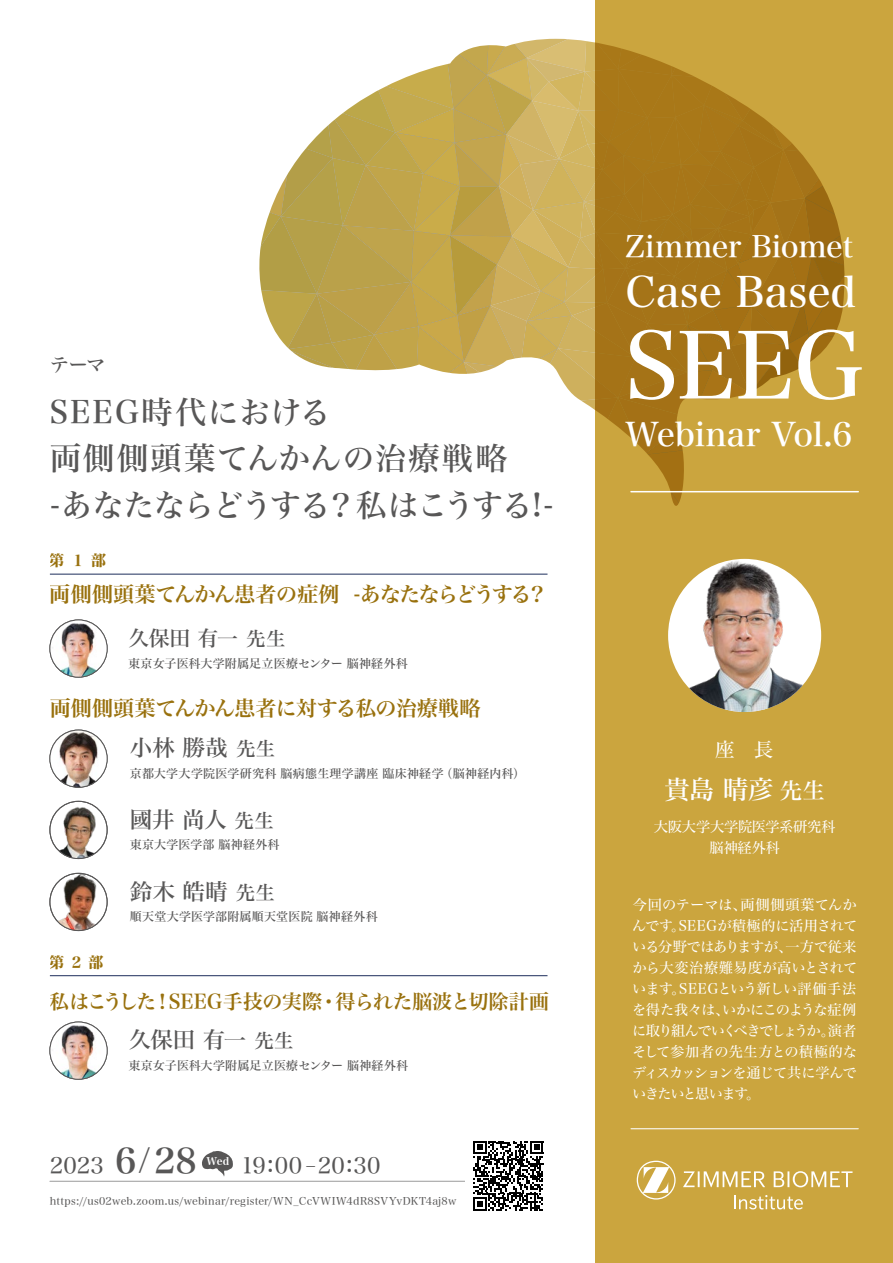
<style>
.page{position:relative;width:893px;height:1263px;background:#fff}
.page>*{position:absolute;margin:0;border:0;box-sizing:border-box;transform-origin:0 0}
.t1{font:91.5px "Hira Min Std N W5";color:#fff}
.t2{font:42px "Hira Min Std N W5";color:#fff}
.t3{font:33px "Hira Min Std N W5";letter-spacing:-.015em;color:#fff}
.t4{font:31.5px/46.5px "Hira Min Std N W5";letter-spacing:.005em;color:#585757}
.t5{font:30px "Hira Min Std N W5";letter-spacing:-.01em;color:#fff}
.t6{font:25.5px "Hira Min Std N W5";color:#fff}
.t7{font:22.5px "Hira Min Std N W5";letter-spacing:-.005em;color:#585757}
.t8{font:22.5px "Hira Min Std N W4";letter-spacing:.005em;color:#585757}
.t9{font:21px "Hira Min Std N W6";letter-spacing:-.05em;color:#99710e}
.t10{font:21px "Hira Min Std N W6";letter-spacing:-.03em;color:#99710e}
.t11{font:21px "Hira Min Std N W5";color:#585757}
.t12{font:19.95px "Hira Min Std N W6";letter-spacing:-.02em;color:#99710e}
.t13{font:19.5px "Hira Min Std N W4";color:#fff}
.t14{font:19.5px "Hira Min Std N W5";color:#585757}
.t15{font:15px "Hira Min Std N W8";letter-spacing:.42em;color:#99710e}
.t16{font:14.25px/21px "Hira Min Std N W4";letter-spacing:-.025em;color:#fff;text-align:center}
.t17{font:12px "Hira Min Std N W5";letter-spacing:.015em;color:#585757}
.t18{font:10.5px "Hira Min Std N W4";letter-spacing:.025em;color:#585757}
.t19{font:10.2px "Hira Min Std N W7";color:#fff}
.s1{font-size:19.5px}
.s2{font-family:"Hira Min Std N W6";font-size:34.8px}
.s3{font-size:22.5px}
</style>
<div class="page">
<svg style="left:259px;top:38px;width:336px;height:372px"></svg>
<svg style="left:595px;top:0;width:298px;height:1263px;background:#c29a35"></svg>
<hr style="left:631px;top:491px;width:227px;height:1px;background:#fff">
<hr style="left:631px;top:1128px;width:227px;height:1px;background:#fff">
<svg style="left:683px;top:1171px;width:169px;height:16px"></svg>
<svg style="left:637px;top:1161px;width:39px;height:38px"></svg>
<svg style="left:734px;top:1195px;width:69px;height:14px"></svg>
<hr style="left:50px;top:1181px;width:418px;height:1px;background:#a0a0a0">
<img style="left:668px;top:559px;width:153px;height:153px;border-radius:77px">
<svg style="left:202px;top:1151px;width:31px;height:26px"></svg>
<hr style="left:50px;top:574px;width:497px;height:1px;background:#1d2e5c">
<img style="left:50px;top:620px;width:57px;height:57px;border-radius:29px">
<div style="left:50px;top:620px;width:57px;height:57px;border:1px solid #585757;border-radius:50%"></div>
<img style="left:50px;top:730px;width:57px;height:57px;border-radius:29px">
<div style="left:50px;top:730px;width:57px;height:57px;border:1px solid #585757;border-radius:50%"></div>
<img style="left:51px;top:801px;width:55px;height:57px">
<div style="left:50px;top:801px;width:57px;height:58px;border:1px solid #585757;border-radius:50%"></div>
<img style="left:53px;top:873px;width:51px;height:57px">
<div style="left:50px;top:873px;width:57px;height:58px;border:1px solid #585757;border-radius:50%"></div>
<hr style="left:50px;top:975px;width:497px;height:1px;background:#1d2e5c">
<img style="left:50px;top:1022px;width:57px;height:57px;border-radius:29px">
<div style="left:50px;top:1022px;width:57px;height:57px;border:1px solid #585757;border-radius:50%"></div>
<div style="left:466px;top:1133px;width:85px;height:85px;background:#fff"></div>
<svg style="left:473px;top:1141px;width:70px;height:69px"></svg>
<h3 class="t14" style="left:50px;top:351px;width:57px">テーマ</h3>
<h3 class="t4" style="left:50px;top:388px;width:505px">SEEG時代における<br>両側側頭葉てんかんの治療戦略<br>-あなたならどうする？私はこうする!-</h3>
<p class="t15" style="left:50px;top:550px;width:58px">第１部</p>
<h3 class="t9" style="left:50px;top:579px;width:499px">両側側頭葉てんかん患者の症例 -あなたならどうする？</h3>
<h3 class="t11" style="left:128px;top:623px;width:159px">久保田 有一<span class="s1">先生</span></h3>
<p class="t17" style="left:128px;top:655px;width:281px">東京女子医科大学附属足立医療センター 脳神経外科</p>
<h3 class="t10" style="left:50px;top:693px;width:432px">両側側頭葉てんかん患者に対する私の治療戦略</h3>
<h3 class="t7" style="left:130px;top:732px;width:147px">小林 勝哉<span class="s1">先生</span></h3>
<p class="t17" style="left:130px;top:765px;width:397px">京都大学大学院医学研究科 脳病態生理学講座 臨床神経学（脳神経内科）</p>
<h3 class="t7" style="left:130px;top:803px;width:146px">國井 尚人<span class="s1">先生</span></h3>
<p class="t17" style="left:130px;top:836px;width:151px">東京大学医学部 脳神経外科</p>
<h3 class="t7" style="left:130px;top:875px;width:147px">鈴木 皓晴<span class="s1">先生</span></h3>
<p class="t17" style="left:130px;top:908px;width:249px">順天堂大学医学部附属順天堂医院 脳神経外科</p>
<p class="t15" style="left:50px;top:951px;width:55px">第2部</p>
<h3 class="t12" style="left:50px;top:987px;width:501px">私はこうした！SEEG手技の実際・得られた脳波と切除計画</h3>
<h3 class="t7" style="left:129px;top:1024px;width:167px">久保田 有一<span class="s1">先生</span></h3>
<p class="t17" style="left:129px;top:1057px;width:281px">東京女子医科大学附属足立医療センター 脳神経外科</p>
<h3 class="t8" style="left:50px;top:1149px;width:149px">2023 <span class="s2">6</span><sup>/</sup><span class="s2">28</span></h3>
<h3 class="t8" style="left:241px;top:1149px;width:141px">19:00 ‒20:30</h3>
<p class="t19" style="left:206px;top:1154px;width:24px">Wed</p>
<p class="t18" style="left:50px;top:1194px;width:408px">https://us02web.zoom.us/webinar/register/WN_CcVWIW4dR8SVYvDKT4aj8w</p>
<h3 class="t5" style="left:625px;top:225px;width:229px">Zimmer Biomet</h3>
<h2 class="t2" style="left:625px;top:262px;width:233px">Case Based</h2>
<h1 class="t1" style="left:625px;top:300px;width:240px">SEEG</h1>
<h3 class="t3" style="left:625px;top:411px;width:229px">Webinar Vol.6</h3>
<h3 class="t13" style="left:715px;top:736px;width:60px">座　長</h3>
<h3 class="t6" style="left:664px;top:771px;width:162px">貴島 晴彦<span class="s3">先生</span></h3>
<p class="t16" style="left:654px;top:816px;width:183px">大阪大学大学院医学系研究科脳神経外科</p>
<p class="t16" style="left:632px;top:894px;width:227px;text-align:justify">今回のテーマは、両側側頭葉てんかんです。SEEGが積極的に活用されている分野ではありますが、一方で従来から大変治療難易度が高いとされています。SEEGという新しい評価手法を得た我々は、いかにこのような症例に取り組んでいくべきでしょうか。演者そして参加者の先生方との積極的なディスカッションを通じて共に学んでいきたいと思います。</p>
</div>
